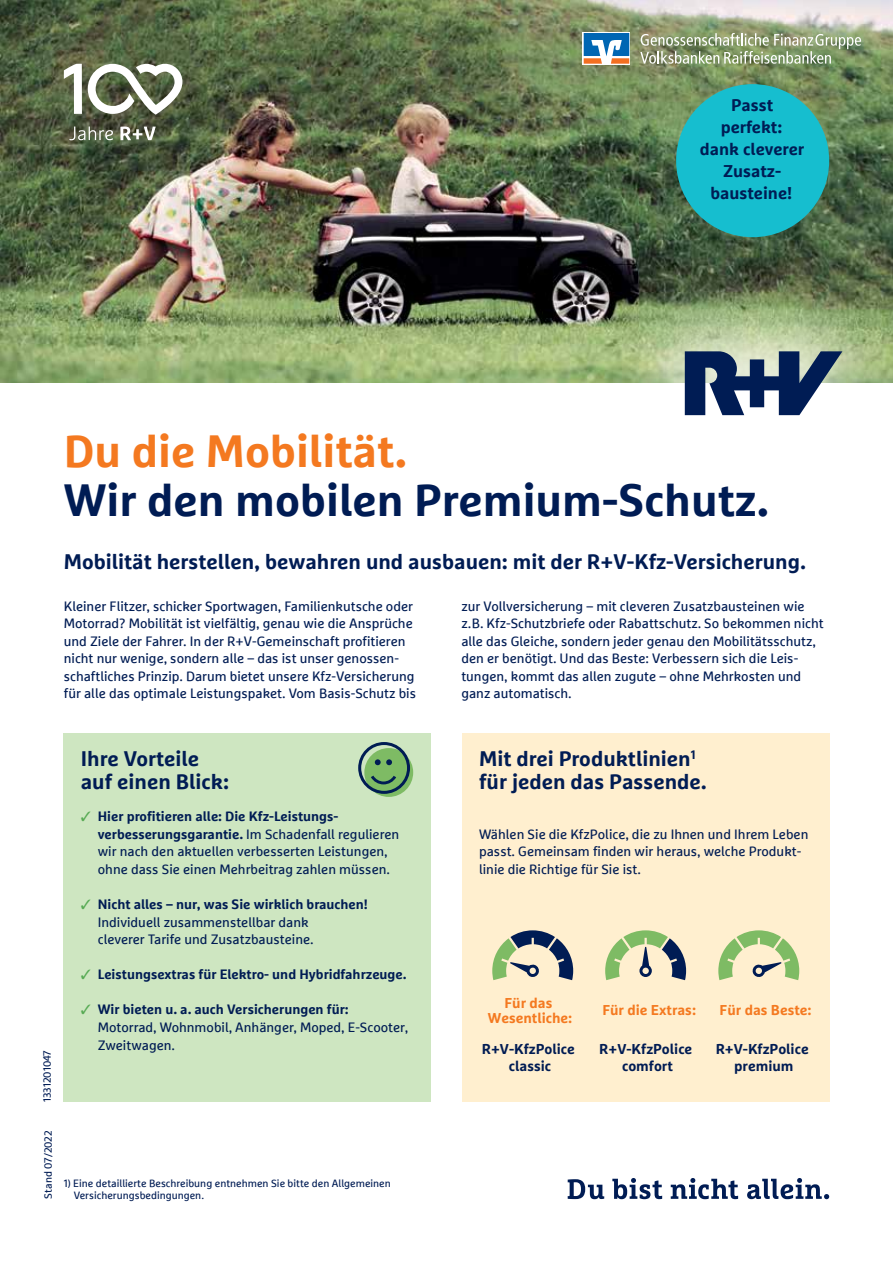
<style>
.page{position:relative;width:893px;height:1263px;background:#fff}
.page>*{position:absolute;margin:0;border:0;box-sizing:border-box;transform-origin:0 0}
.t1{font:700 45px "Marselisfor Ru V";color:#001c54}
.t2{font:700 45px "Marselisfor Ru V";color:#f47920}
.t3{font:700 21px/23.1px "Marselisfor Ru V";color:#001c54}
.t4{font:700 16.95px/22px "Marselisfor Ru V";color:#001c54;text-align:center}
.t5{font:700 14.25px/17.1px "Marselisfor Ru V";color:#001c54;text-align:center}
.t6{font:700 14.25px/15px "Marselisfor Ru V";color:#f47920;text-align:center}
.t7{font:13.5px/17.5px "Marselisfor Ru V";color:#001c54}
.t8{font:700 13.5px "Marselisfor Ru V";color:#001c54}
.t9{font:10.5px "Marselisfor Ru V";color:#001c54}
.s1{color:#57aa54}
.s2{font-weight:700}
</style>
<div class="page">
<img style="left:0;top:0;width:893px;height:383px">
<div style="left:462px;top:733px;width:367px;height:369px;background:#ffefcf"></div>
<div style="left:64px;top:733px;width:367px;height:369px;background:#cee6c1"></div>
<div style="left:364px;top:748px;width:49px;height:49px;background:#7ebb64;border-radius:50%"></div>
<svg style="left:358px;top:742px;width:52px;height:52px"></svg>
<div style="left:593px;top:261px;width:300px;height:238px;background:#fff;opacity:.8"></div>
<div style="left:625px;top:293px;width:268px;height:160px;background:#fff;opacity:.8"></div>
<svg style="left:685px;top:351px;width:157px;height:64px"></svg>
<svg style="left:568px;top:1179px;width:36px;height:20px"></svg>
<svg style="left:612px;top:1178px;width:50px;height:21px"></svg>
<svg style="left:671px;top:1178px;width:67px;height:21px"></svg>
<svg style="left:747px;top:1178px;width:82px;height:21px"></svg>
<div style="left:676px;top:84px;width:153px;height:153px;background:#16becf;border-radius:50%"></div>
<svg style="left:69px;top:127px;width:44px;height:13px"></svg>
<svg style="left:120px;top:127px;width:36px;height:13px"></svg>
<svg style="left:64px;top:64px;width:18px;height:50px"></svg>
<svg style="left:88px;top:64px;width:94px;height:51px"></svg>
<svg style="left:640px;top:33px;width:221px;height:31px"></svg>
<svg style="left:583px;top:32px;width:47px;height:33px"></svg>
<svg style="left:584px;top:33px;width:45px;height:31px"></svg>
<svg style="left:605px;top:930px;width:81px;height:50px"></svg>
<svg style="left:718px;top:930px;width:81px;height:50px"></svg>
<svg style="left:492px;top:930px;width:81px;height:50px"></svg>
<p class="t4" style="left:700px;top:93px;width:106px">Passt perfekt: dank cleverer<br>Zusatz&shy;bausteine!</p>
<h1 class="t2" style="left:64px;top:423px;width:345px">Du die Mobilität.</h1>
<h1 class="t1" style="left:64px;top:472px;width:707px">Wir den mobilen Premium-Schutz.</h1>
<h2 class="t3" style="left:64px;top:550px;width:744px">Mobilität herstellen, bewahren und ausbauen: mit der R+V-Kfz-Versicherung.</h2>
<p class="t7" style="left:64px;top:597px;width:354px">Kleiner Flitzer, schicker Sportwagen, Familienkutsche oder Motorrad? Mobilität ist vielfältig, genau wie die Ansprüche und Ziele der Fahrer. In der R+V-Gemeinschaft profitieren nicht nur wenige, sondern alle – das ist unser genossen&shy;schaftliches Prinzip. Darum bietet unsere Kfz-Versicherung für alle das optimale Leistungspaket. Vom Basis-Schutz bis</p>
<p class="t7" style="left:461px;top:597px;width:364px">zur Vollversicherung – mit cleveren Zusatzbausteinen wie<br>z. B. Kfz-Schutzbriefe oder Rabattschutz. So bekommen nicht alle das Gleiche, sondern jeder genau den Mobilitätsschutz, den er benötigt. Und das Beste: Verbessern sich die Leis&shy;tungen, kommt das allen zugute – ohne Mehrkosten und ganz automatisch.</p>
<p class="t9" style="left:41px;top:1102px;width:53px;rotate:-90deg">1331201047</p>
<h2 class="t3" style="left:81px;top:746px;width:150px">Ihre Vorteile auf einen Blick:</h2>
<p class="t7" style="left:98px;top:807px;width:303px;text-indent:-17px"><span class="s1">✓</span> <span class="s2">Hier profitieren alle: Die Kfz-Leistungs&shy;verbesserungsgarantie.</span> Im Schadenfall regulieren wir nach den aktuellen verbesserten Leistungen, ohne dass Sie einen Mehrbeitrag zahlen müssen.</p>
<p class="t7" style="left:98px;top:895px;width:272px;text-indent:-17px"><span class="s1">✓</span> <span class="s2">Nicht alles – nur, was Sie wirklich brauchen!<br></span>Individuell zusammenstellbar dank<br>cleverer Tarife und Zusatzbausteine.</p>
<p class="t8" style="left:81px;top:966px;width:327px"><span class="s1">✓</span> Leistungsextras für Elektro- und Hybridfahrzeuge.</p>
<p class="t7" style="left:98px;top:1001px;width:312px;text-indent:-17px"><span class="s1">✓</span> <span class="s2">Wir bieten u. a. auch Versicherungen fü r:<br></span>Motorrad, Wohnmobil, Anhänger, Moped, E-Scooter,<br>Zweitwagen.</p>
<p class="t9" style="left:42px;top:1199px;width:70px;rotate:-90deg">Stand 07/2022</p>
<p class="t9" style="left:64px;top:1176px;width:329px">1) Eine detaillierte Beschreibung entnehmen Sie bitte den Allgemeinen</p>
<p class="t9" style="left:74px;top:1189px;width:132px">Versicherungsbedingungen.</p>
<h2 class="t3" style="left:479px;top:746px;width:229px">Mit drei Produktlinien<sup>1 </sup>für jeden das Passende.</h2>
<p class="t7" style="left:479px;top:825px;width:331px">Wählen Sie die KfzPolice, die zu Ihnen und Ihrem Leben passt. Gemeinsam finden wir heraus, welche Produkt&shy;linie die Richtige für Sie ist.</p>
<p class="t6" style="left:488px;top:995px;width:86px">Für das<br>Wesentliche:</p>
<p class="t6" style="left:602px;top:1002px;width:95px">Für die Extras:</p>
<p class="t6" style="left:720px;top:1002px;width:93px">Für das Beste:</p>
<p class="t5" style="left:482px;top:1040px;width:94px">R+V-KfzPolice classic</p>
<p class="t5" style="left:599px;top:1040px;width:94px">R+V-KfzPolice comfort</p>
<p class="t5" style="left:716px;top:1040px;width:94px">R+V-KfzPolice premium</p>
</div>
